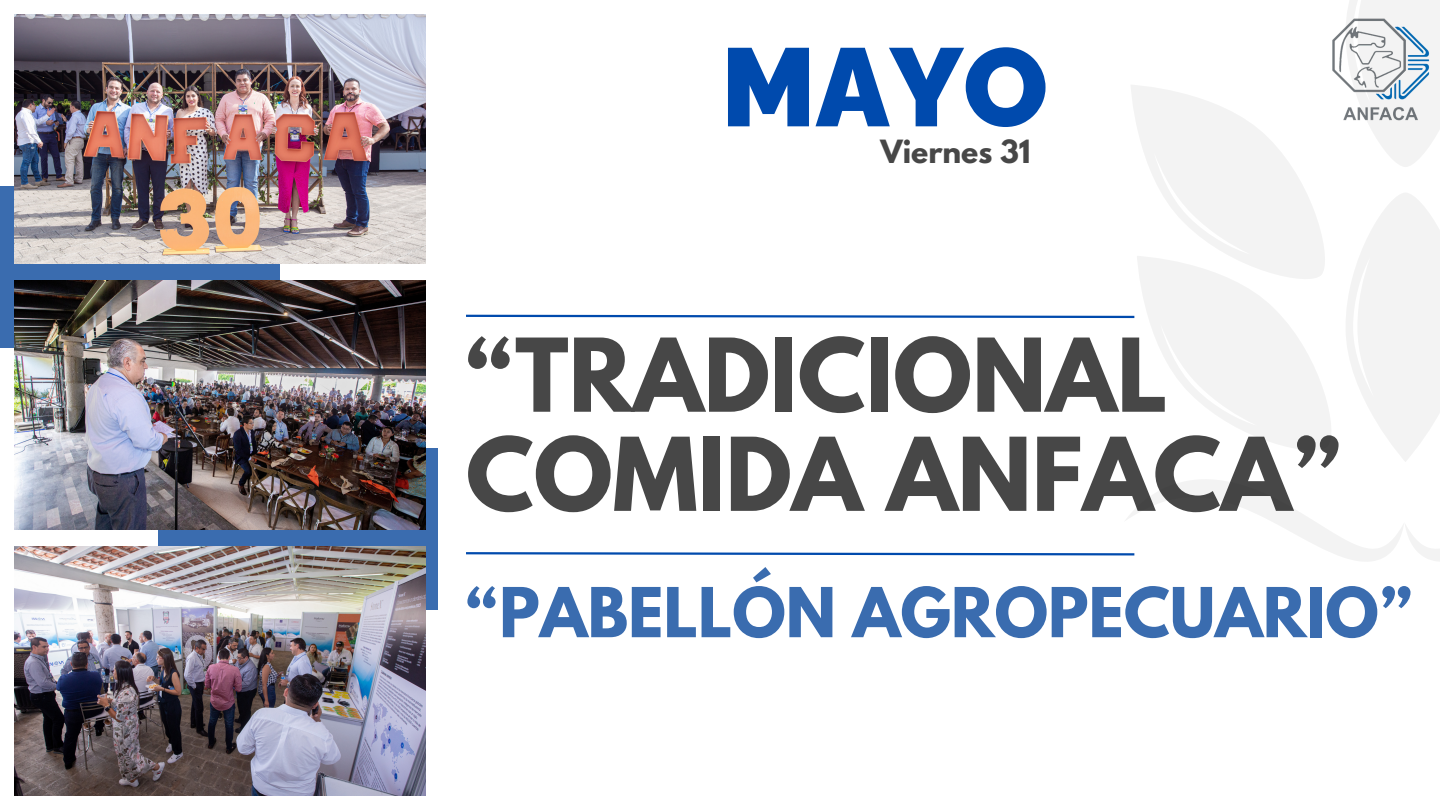
<style>
.page{position:relative;width:1440px;height:810px;background:#fff}
.page>*{position:absolute;margin:0;border:0;box-sizing:border-box;transform-origin:0 0}
.t1{font:900 110.7px "Raleway";color:#004aad}
.t2{font:700 90px/99.1px "League Spartan";color:#474747}
.t3{font:700 60.9px "League Spartan";color:#3a6caf}
.t4{font:700 28.4px "League Spartan";color:#474747}
</style>
<div class="page">
<div style="left:0;top:186px;width:280px;height:162px;background:#3a6caf"></div>
<div style="left:158px;top:449px;width:280px;height:161px;background:#3a6caf"></div>
<img style="left:14px;top:14px;width:411px;height:249px">
<img style="left:14px;top:281px;width:411px;height:249px">
<img style="left:14px;top:547px;width:411px;height:249px">
<img style="left:1332px;top:26px;width:14px;height:95px">
<svg style="left:1346px;top:0;width:94px;height:167px"></svg>
<svg style="left:1346px;top:193px;width:94px;height:269px"></svg>
<svg style="left:466px;top:85px;width:874px;height:365px"></svg>
<svg style="left:466px;top:480px;width:974px;height:81px"></svg>
<p class="t1" style="left:721px;top:22px;width:328px">MAYO</p>
<p class="t4" style="left:881px;top:138px;width:152px">Viernes 31</p>
<p class="t2" style="left:466px;top:337px;width:876px">“TRADICIONAL<br>COMIDA ANFACA”</p>
<h2 class="t3" style="left:466px;top:582px;width:947px">“PABELLÓN AGROPECUARIO”</h2>
</div>
